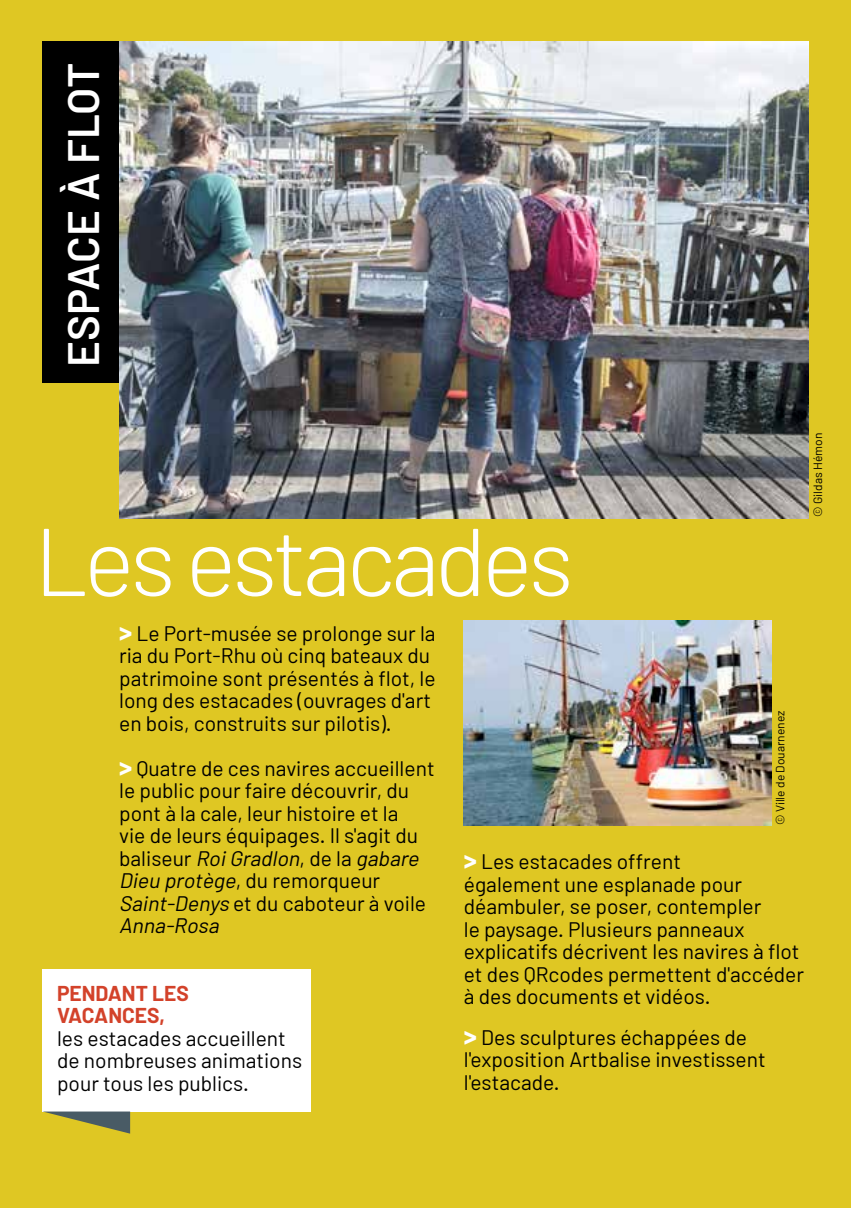
<style>
.page{position:relative;width:851px;height:1208px;background:#fff}
.page>*{position:absolute;margin:0;border:0;box-sizing:border-box;transform-origin:0 0}
.t1{font:300 96px "Barlow";letter-spacing:-.05em;color:#fff}
.t2{font:600 43.8px "Barlow";color:#fff}
.t3{font:21px/22.5px "Barlow";color:#000}
.t4{font:700 21px/22.5px "Barlow";color:#d3422a}
.t5{font:12px "Barlow";color:#000}
.s1{font-weight:700;font-size:27px;color:#fff}
.s2{font-style:italic}
</style>
<div class="page">
<div style="left:0;top:0;width:850px;height:1208px;background:#dfc723"></div>
<img style="left:119px;top:42px;width:689px;height:476px">
<div style="left:43px;top:42px;width:76px;height:341px;background:#000"></div>
<div style="left:43px;top:969px;width:267px;height:142px;background:#fff"></div>
<svg style="left:43px;top:1111px;width:87px;height:22px"></svg>
<img style="left:463px;top:620px;width:308px;height:205px">
<h2 class="t2" style="left:56px;top:367px;width:301px;rotate:-90deg">ESPACE à FLOT</h2>
<h1 class="t1" style="left:34px;top:502px;width:541px">Les estacades</h1>
<p class="t3" style="left:119px;top:621px;width:318px"><span class="s1">&gt;</span> Le Port-musée se prolonge sur la ria du Port-Rhu où cinq bateaux du patrimoine sont présentés à flot, le long des estacades (ouvrages d'art en bois, construits sur pilotis).</p>
<p class="t3" style="left:119px;top:756px;width:317px"><span class="s1">&gt;</span> Quatre de ces navires accueillent le public pour faire découvrir, du pont à la cale, leur histoire et la<br>vie de leurs équipages. Il s'agit du b a l i s e u r <span class="s2">RoiGradlon</span>, d e l a <span class="s2">gabare<br>Dieuprotège</span>, du remorqueur<br><span class="s2">Saint-Denys</span> et du caboteur à voile<br><span class="s2">Anna-Rosa</span></p>
<p class="t5" style="left:772px;top:825px;width:116px;rotate:-90deg">© Ville de Douarnenez</p>
<p class="t3" style="left:463px;top:850px;width:342px"><span class="s1">&gt;</span> Les estacades offrent<br>également une esplanade pour déambuler, se poser, contempler<br>le paysage. Plusieurs panneaux explicatifs décrivent les navires à flot et des QRcodes permettent d'accéder à des documents et vidéos.</p>
<p class="t3" style="left:463px;top:1025px;width:303px"><span class="s1">&gt;</span> Des sculptures échappées de l'exposition Artbalise investissent l'estacade.</p>
<p class="t4" style="left:57px;top:981px;width:108px">PENDANT LES<br>VACA</p>
<p class="t4" style="left:108px;top:1004px;width:58px">NCES,</p>
<p class="t3" style="left:57px;top:1026px;width:246px">les estacades accueillent de nombreuses animations pour tous les publics.</p>
<p class="t5" style="left:810px;top:517px;width:85px;rotate:-90deg">© Gildas Hémon</p>
</div>
